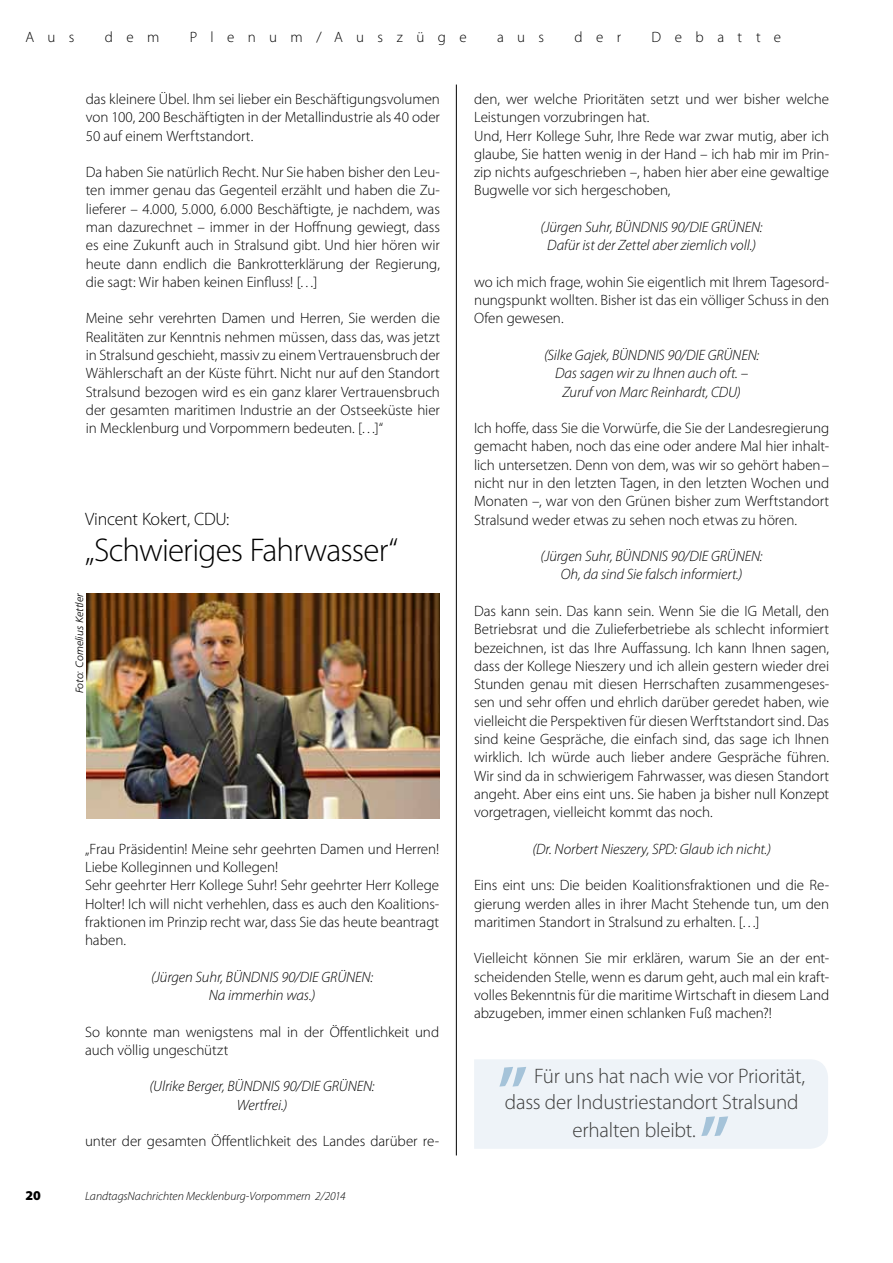
<style>
.page{position:relative;width:893px;height:1263px;background:#fff}
.page>*{position:absolute;margin:0;border:0;box-sizing:border-box;transform-origin:0 0}
.t1{font:600 75px "Myriad Pro";color:#a5c3d9}
.t2{font:300 33px "Myriad Pro";letter-spacing:-.025em;color:#000}
.t3{font:300 21px "Myriad Pro";letter-spacing:-.01em;color:#3c3c3b}
.t4{font:300 18px "Myriad Pro";letter-spacing:-.015em;color:#000}
.t5{font:300 15px/18.3px "Myriad Pro";letter-spacing:-.005em;color:#000;text-align:justify}
.t6{font:italic 300 15px/18.3px "Myriad Pro";letter-spacing:-.005em;color:#000;text-align:center}
.t7{font:300 15px "Myriad Pro";letter-spacing:.895em;color:#000}
.t8{font:300 15px "Myriad Pro";letter-spacing:.9em;color:#000}
.t9{font:900 13.5px "Myriad Pro";color:#000}
.t10{font:italic 300 12px "Myriad Pro";color:#000}
.t11{font:italic 300 10.5px "Frutiger LT";color:#000}
</style>
<div class="page">
<hr style="left:456px;top:85px;width:1px;height:1070px;background:#000">
<img style="left:86px;top:594px;width:354px;height:224px">
<div style="left:474px;top:1059px;width:354px;height:90px;background:#eef3f8"></div>
<p class="t5" style="left:26px;top:28px;width:50px">Aus</p>
<p class="t5" style="left:105px;top:28px;width:56px">dem</p>
<p class="t7" style="left:190px;top:28px;width:279px">Plenum/Auszüge</p>
<p class="t5" style="left:497px;top:28px;width:49px">aus</p>
<p class="t5" style="left:574px;top:28px;width:48px">der</p>
<p class="t8" style="left:651px;top:28px;width:131px">Debatte</p>
<p class="t5" style="left:86px;top:90px;width:356px">das kleinere Übel. Ihm sei lieber ein Beschäftigungsvolumen von 100, 200 Beschäftigten in der Metallindustrie als 40 oder 50 auf einem Werftstandort.</p>
<p class="t5" style="left:86px;top:163px;width:356px">Da haben Sie natürlich Recht. Nur Sie haben bisher den Leu&shy;ten immer genau das Gegenteil erzählt und haben die Zu&shy;lieferer – 4.000, 5.000, 6.000 Beschäftigte, je nachdem, was man dazurechnet – immer in der Hoffnung gewiegt, dass es eine Zukunft auch in Stralsund gibt. Und hier hören wir heute dann endlich die Bankrotterklärung der Regierung, die sagt: Wir haben keinen Einfluss! […]</p>
<p class="t5" style="left:86px;top:309px;width:356px">Meine sehr verehrten Damen und Herren, Sie werden die Realitäten zur Kenntnis nehmen müssen, dass das, was jetzt in Stralsund geschieht, massiv zu einem Vertrauensbruch der Wählerschaft an der Küste führt. Nicht nur auf den Standort Stralsund bezogen wird es ein ganz klarer Vertrauensbruch der gesamten maritimen Industrie an der Ostseeküste hier in Mecklenburg und Vorpommern bedeuten. […]“</p>
<p class="t4" style="left:85px;top:508px;width:146px">Vincent Kokert, CDU:</p>
<h2 class="t2" style="left:85px;top:530px;width:315px">„Schwieriges Fahrwasser“</h2>
<p class="t11" style="left:74px;top:693px;width:102px;rotate:-90deg">Foto: Cornelius Kettler</p>
<p class="t5" style="left:85px;top:839px;width:356px;text-align:left">„Frau Präsidentin! Meine sehr geehrten Damen und Herren!<br>Liebe Kolleginnen und Kollegen!<br>Sehr geehrter Herr Kollege Suhr! Sehr geehrter Herr Kollege Holter! Ich will nicht verhehlen, dass es auch den Koalitions&shy;fraktionen im Prinzip recht war, dass Sie das heute beantragt haben.</p>
<p class="t6" style="left:151px;top:967px;width:224px">(Jürgen Suhr, BÜNDNIS 90/DIE GRÜNEN:<br>Na immerhin was.)</p>
<p class="t5" style="left:85px;top:1022px;width:356px">So konnte man wenigstens mal in der Öffentlichkeit und auch völlig ungeschützt</p>
<p class="t6" style="left:150px;top:1077px;width:227px">(Ulrike Berger, BÜNDNIS 90/DIE GRÜNEN:<br>Wertfrei.)</p>
<p class="t5" style="left:85px;top:1132px;width:356px">unter der gesamten Öffentlichkeit des Landes darüber re-</p>
<p class="t9" style="left:26px;top:1186px;width:17px">20</p>
<p class="t10" style="left:85px;top:1188px;width:262px">LandtagsNachrichten Mecklenburg-Vorpommern 2/2014</p>
<p class="t5" style="left:474px;top:90px;width:357px;text-align:left">den, wer welche Prioritäten setzt und wer bisher welche Leistungen vorzubringen hat.<br>Und, Herr Kollege Suhr, Ihre Rede war zwar mutig, aber ich glaube, Sie hatten wenig in der Hand – ich hab mir im Prin&shy;zip nichts aufgeschrieben –, haben hier aber eine gewaltige Bugwelle vor sich hergeschoben,</p>
<p class="t6" style="left:541px;top:218px;width:224px">(Jürgen Suhr, BÜNDNIS 90/DIE GRÜNEN:<br>Dafür ist der Zettel aber ziemlich voll.)</p>
<p class="t5" style="left:474px;top:273px;width:357px">wo ich mich frage, wohin Sie eigentlich mit Ihrem Tagesord&shy;nungspunkt wollten. Bisher ist das ein völliger Schuss in den Ofen gewesen.</p>
<p class="t6" style="left:544px;top:346px;width:217px">(Silke Gajek, BÜNDNIS 90/DIE GRÜNEN:<br>Das sagen wir zu Ihnen auch oft. –<br>Zuruf von Marc Reinhardt, CDU)</p>
<p class="t5" style="left:474px;top:419px;width:357px">Ich hoffe, dass Sie die Vorwürfe, die Sie der Landesregierung gemacht haben, noch das eine oder andere Mal hier inhalt&shy;lich untersetzen. Denn von dem, was wir so gehört haben– nicht nur in den letzten Tagen, in den letzten Wochen und Monaten –, war von den Grünen bisher zum Werftstandort Stralsund weder etwas zu sehen noch etwas zu hören.</p>
<p class="t6" style="left:541px;top:547px;width:224px">(Jürgen Suhr, BÜNDNIS 90/DIE GRÜNEN:<br>Oh, da sind Sie falsch informiert.)</p>
<p class="t5" style="left:474px;top:602px;width:357px">Das kann sein. Das kann sein. Wenn Sie die IG Metall, den Betriebsrat und die Zulieferbetriebe als schlecht informiert bezeichnen, ist das Ihre Auffassung. Ich kann Ihnen sagen, dass der Kollege Nieszery und ich allein gestern wieder drei Stunden genau mit diesen Herrschaften zusammengeses&shy;sen und sehr offen und ehrlich darüber geredet haben, wie vielleicht die Perspektiven für diesen Werftstandort sind. Das sind keine Gespräche, die einfach sind, das sage ich Ihnen wirklich. Ich würde auch lieber andere Gespräche führen.<br>Wir sind da in schwierigem Fahrwasser, was diesen Standort angeht. Aber eins eint uns. Sie haben ja bisher null Konzept vorgetragen, vielleicht kommt das noch.</p>
<p class="t6" style="left:532px;top:839px;width:240px">(Dr. Norbert Nieszery, SPD: Glaub ich nicht.)</p>
<p class="t5" style="left:474px;top:876px;width:357px">Eins eint uns: Die beiden Koalitionsfraktionen und die Re&shy;gierung werden alles in ihrer Macht Stehende tun, um den maritimen Standort in Stralsund zu erhalten. […]</p>
<p class="t5" style="left:474px;top:949px;width:357px">Vielleicht können Sie mir erklären, warum Sie an der ent&shy;scheidenden Stelle, wenn es darum geht, auch mal ein kraft&shy;volles Bekenntnis für die maritime Wirtschaft in diesem Land abzugeben, immer einen schlanken Fuß machen?!</p>
<h1 class="t1" style="left:498px;top:1005px;width:32px">„</h1>
<h3 class="t3" style="left:534px;top:1063px;width:272px">Für uns hat nach wie vor Priorität,</h3>
<h3 class="t3" style="left:505px;top:1089px;width:295px">dass der Industriestandort Stralsund</h3>
<h3 class="t3" style="left:572px;top:1117px;width:125px">erhalten bleibt.</h3>
<h1 class="t1" style="left:700px;top:1055px;width:32px">„</h1>
</div>
